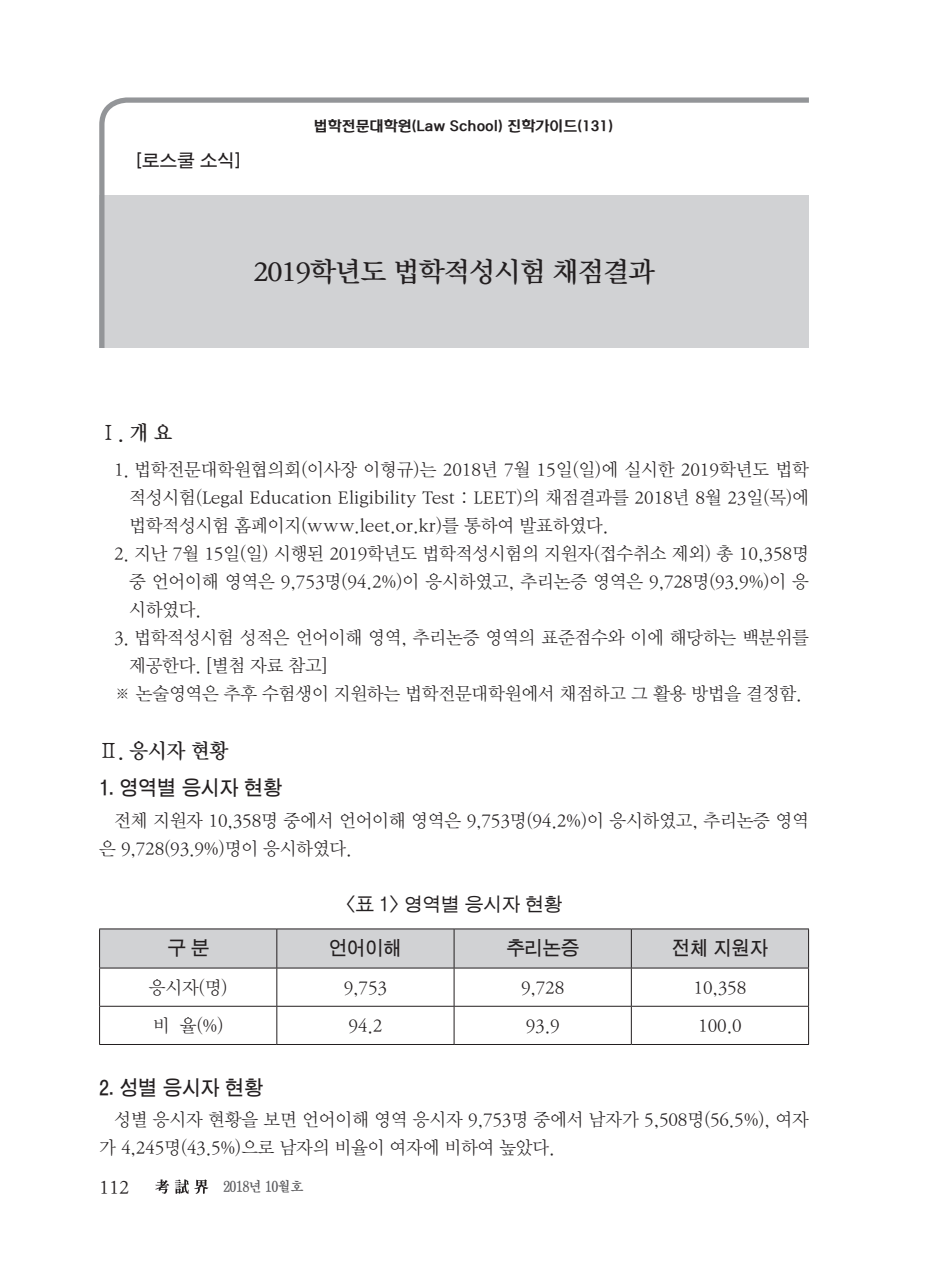
<style>
.page{position:relative;width:933px;height:1275px;background:#fff}
.page>*{position:absolute;margin:0;border:0;box-sizing:border-box;transform-origin:0 0}
.t1{font:28px "DX Nmu Std 40";letter-spacing:-.035em;color:#231f20}
.t2{font:21px "DX Nmu Std 40";color:#231f20;scale:.95 1}
.t3{font:20.12px "D Xgo Std 40";letter-spacing:-.01em;color:#231f20;scale:.95 1}
.t4{font:19.25px "D Xgo Std 40";letter-spacing:-.01em;color:#231f20;scale:.95 1}
.t5{font:19.25px "DX Nmu Std 30";color:#231f20}
.t6{font:18.38px/28px "DX Nmu Std 20";letter-spacing:-.01em;color:#231f20;text-align:justify}
.t7{font:18.38px "D Xgo Std 30";color:#231f20}
.t8{font:17.5px "D Xgo Std 40";color:#231f20}
.t9{font:14px "DX Frty Std B";color:#231f20}
.t10{font:14px "D Xmu Std 40";letter-spacing:-.05em;color:#5a5a5d;scale:.95 1}
</style>
<div class="page">
<svg style="left:155px;top:1179px;width:14px;height:15px"></svg>
<svg style="left:175px;top:1179px;width:34px;height:15px"></svg>
<svg style="left:99px;top:97px;width:710px;height:251px"></svg>
<div style="left:100px;top:930px;width:708px;height:38px;background:#d1d2d4"></div>
<hr style="left:99px;top:929px;width:178px;height:1px;background:#231f20">
<hr style="left:99px;top:929px;width:1px;height:39px;background:#231f20">
<hr style="left:277px;top:929px;width:177px;height:1px;background:#231f20">
<hr style="left:276px;top:929px;width:1px;height:39px;background:#231f20">
<hr style="left:454px;top:929px;width:177px;height:1px;background:#231f20">
<hr style="left:454px;top:929px;width:1px;height:39px;background:#231f20">
<hr style="left:631px;top:929px;width:178px;height:1px;background:#231f20">
<hr style="left:631px;top:929px;width:1px;height:39px;background:#231f20">
<hr style="left:808px;top:929px;width:1px;height:39px;background:#231f20">
<hr style="left:99px;top:968px;width:178px;height:1px;background:#231f20">
<hr style="left:99px;top:968px;width:1px;height:38px;background:#231f20">
<hr style="left:277px;top:968px;width:177px;height:1px;background:#231f20">
<hr style="left:276px;top:968px;width:1px;height:38px;background:#231f20">
<hr style="left:454px;top:968px;width:177px;height:1px;background:#231f20">
<hr style="left:454px;top:968px;width:1px;height:38px;background:#231f20">
<hr style="left:631px;top:968px;width:178px;height:1px;background:#231f20">
<hr style="left:631px;top:968px;width:1px;height:38px;background:#231f20">
<hr style="left:808px;top:968px;width:1px;height:38px;background:#231f20">
<hr style="left:99px;top:1006px;width:178px;height:1px;background:#231f20">
<hr style="left:99px;top:1007px;width:1px;height:37px;background:#231f20">
<hr style="left:277px;top:1006px;width:177px;height:1px;background:#231f20">
<hr style="left:276px;top:1007px;width:1px;height:37px;background:#231f20">
<hr style="left:454px;top:1006px;width:177px;height:1px;background:#231f20">
<hr style="left:454px;top:1007px;width:1px;height:37px;background:#231f20">
<hr style="left:631px;top:1006px;width:178px;height:1px;background:#231f20">
<hr style="left:631px;top:1007px;width:1px;height:37px;background:#231f20">
<hr style="left:808px;top:1007px;width:1px;height:37px;background:#231f20">
<hr style="left:99px;top:1044px;width:178px;height:1px;background:#231f20">
<hr style="left:277px;top:1044px;width:177px;height:1px;background:#231f20">
<hr style="left:454px;top:1044px;width:177px;height:1px;background:#231f20">
<hr style="left:631px;top:1044px;width:178px;height:1px;background:#231f20">
<p class="t8" style="left:136px;top:152px;width:105px">[로스쿨 소식]</p>
<p class="t9" style="left:314px;top:119px;width:301px">법학전문대학원(Law School) 진학가이드(131)</p>
<h1 class="t1" style="left:253px;top:258px;width:403px">2019학년도 법학적성시험 채점결과</h1>
<p class="t2" style="left:99px;top:422px;width:79px">Ⅰ. 개 요</p>
<p class="t6" style="left:129px;top:456px;width:681px;text-indent:-15px">1. 법학전문대학원협의회(이사장 이형규)는 2018년 7월 15일(일)에 실시한 2019학년도 법학 적성시험(Legal Education Eligibility Test : LEET)의 채점결과를 2018년 8월 23일(목)에 법학적성시험 홈페이지(www.leet.or.kr)를 통하여 발표하였다.</p>
<p class="t6" style="left:129px;top:540px;width:681px;text-indent:-15px">2. 지난 7월 15일(일) 시행된 2019학년도 법학적성시험의 지원자(접수취소 제외) 총 10,358명 중 언어이해 영역은 9,753명(94.2%)이 응시하였고, 추리논증 영역은 9,728명(93.9%)이 응 시하였다.</p>
<p class="t6" style="left:114px;top:624px;width:696px">3. 법학적성시험 성적은 언어이해 영역, 추리논증 영역의 표준점수와 이에 해당하는 백분위를</p>
<p class="t6" style="left:129px;top:652px;width:200px">제공한다. [별첨 자료 참고]</p>
<p class="t6" style="left:114px;top:680px;width:689px">※ 논술영역은 추후 수험생이 지원하는 법학전문대학원에서 채점하고 그 활용 방법을 결정함.</p>
<p class="t2" style="left:99px;top:740px;width:137px">Ⅱ. 응시자 현황</p>
<p class="t3" style="left:99px;top:778px;width:194px">1. 영역별 응시자 현황</p>
<p class="t6" style="left:99px;top:807px;width:711px;text-indent:15px">전체 지원자 10,358명 중에서 언어이해 영역은 9,753명(94.2%)이 응시하였고, 추리논증 영역 은 9,728(93.9%)명이 응시하였다.</p>
<p class="t7" style="left:346px;top:895px;width:218px">&lt;표 1&gt; 영역별 응시자 현황</p>
<p class="t4" style="left:167px;top:938px;width:45px">구 분</p>
<p class="t4" style="left:329px;top:938px;width:78px">언어이해</p>
<p class="t4" style="left:506px;top:938px;width:78px">추리논증</p>
<p class="t4" style="left:672px;top:938px;width:103px">전체 지원자</p>
<p class="t6" style="left:149px;top:974px;width:80px">응시자(명)</p>
<p class="t6" style="left:344px;top:974px;width:45px">9,753</p>
<p class="t6" style="left:521px;top:974px;width:45px">9,728</p>
<p class="t6" style="left:693px;top:974px;width:54px">10,358</p>
<p class="t6" style="left:153px;top:1012px;width:72px">비 율(%)</p>
<p class="t6" style="left:348px;top:1012px;width:35px">94.2</p>
<p class="t6" style="left:526px;top:1012px;width:35px">93.9</p>
<p class="t6" style="left:698px;top:1012px;width:45px">100.0</p>
<p class="t3" style="left:99px;top:1077px;width:174px">2. 성별 응시자 현황</p>
<p class="t6" style="left:99px;top:1106px;width:711px;text-indent:15px">성별 응시자 현황을 보면 언어이해 영역 응시자 9,753명 중에서 남자가 5,508명(56.5%), 여자 가 4,245명(43.5%)으로 남자의 비율이 여자에 비하여 높았다.</p>
<p class="t5" style="left:99px;top:1177px;width:31px">112</p>
<p class="t10" style="left:223px;top:1179px;width:86px">2018년 10월호</p>
</div>
